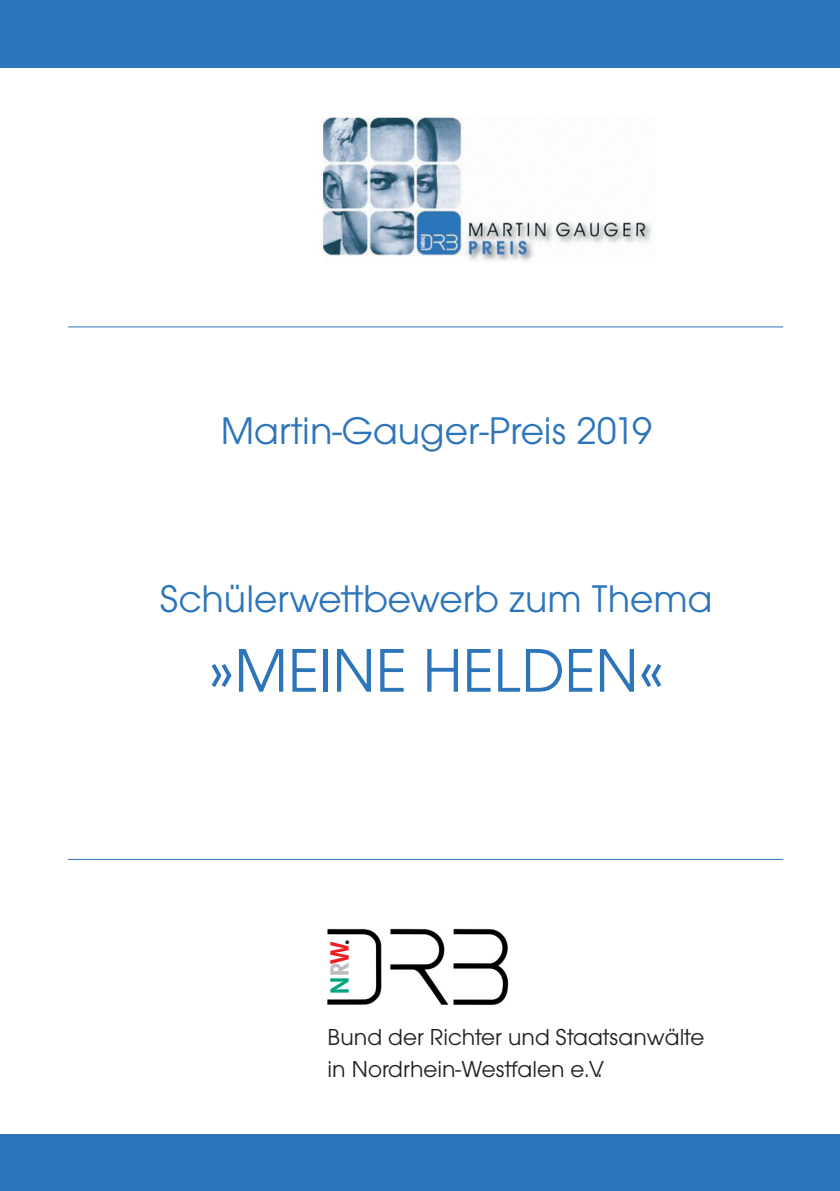
<style>
.page{position:relative;width:840px;height:1191px;background:#fff}
.page>*{position:absolute;margin:0;border:0;box-sizing:border-box;transform-origin:0 0}
.t1{font:64px "Avant Gard";color:#2d75ba}
.t2{font:40px "Avant Gard";color:#2d75ba}
.t3{font:600 26px "Futura BQ";color:#00a77e;scale:.9 1}
.t4{font:24px "Avant Gard";color:#231f20}
.s1{color:#bcbdc0}
.s2{color:#ed1d23}
.s3{font-size:22px;color:#231f20}
</style>
<div class="page">
<img style="left:323px;top:117px;width:329px;height:145px">
<hr style="left:68px;top:326px;width:714px;height:1px;background:#2d75ba">
<hr style="left:68px;top:859px;width:714px;height:1px;background:#2d75ba">
<img style="left:327px;top:928px;width:182px;height:78px">
<div style="left:0;top:0;width:839px;height:68px;background:#2d75ba"></div>
<div style="left:0;top:1134px;width:839px;height:57px;background:#2d75ba"></div>
<p class="t2" style="left:220px;top:417px;width:433px">Martin-Gauger-Preis 2019</p>
<p class="t2" style="left:160px;top:585px;width:553px">Schülerwettbewerb zum Thema</p>
<p class="t1" style="left:208px;top:649px;width:457px">»MEINE HELDEN«</p>
<p class="t3" style="left:329px;top:993px;width:61px;rotate:-90deg">N<span class="s1">R</span><span class="s2">W</span><span class="s3">.</span></p>
<p class="t4" style="left:327px;top:1029px;width:378px">Bund der Richter und Staatsanwälte</p>
<p class="t4" style="left:327px;top:1061px;width:278px">in Nordrhein-Westfalen e.V.</p>
</div>
